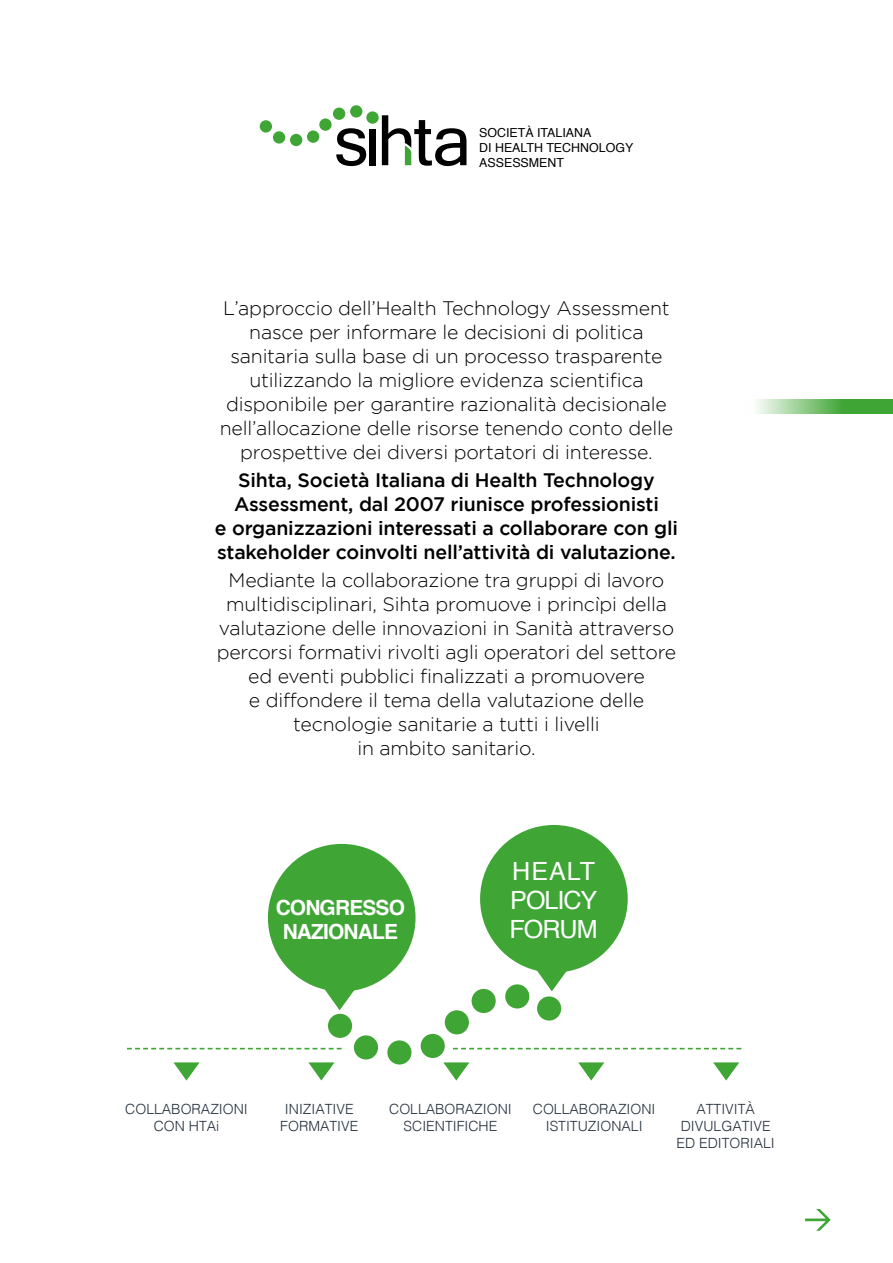
<style>
.page{position:relative;width:893px;height:1263px;background:#fff}
.page>*{position:absolute;margin:0;border:0;box-sizing:border-box;transform-origin:0 0}
.t1{font:25.05px/29px "Helvetica";letter-spacing:-.04em;color:#fff;text-align:justify}
.t2{font:700 20.85px/24.2px "Helvetica";letter-spacing:-.04em;color:#fff;text-align:center}
.t3{font:300 19.5px/24px "Gotham";letter-spacing:-.01em;color:#000;text-align:center}
.t4{font:500 19.5px/24px "Gotham";letter-spacing:-.01em;color:#000;text-align:center}
.t5{font:300 14.1px/16.8px "Helvetica";color:#242f3c;text-align:center}
.t6{font:12.45px/14.9px "Helvetica";color:#000}
</style>
<div class="page">
<hr style="left:0;top:0;width:1px;height:663px;background:#030734">
<img style="left:0;top:0;width:1px;height:613px">
<svg style="left:336px;top:128px;width:30px;height:38px"></svg>
<div style="left:369px;top:129px;width:7px;height:36px;background:#000"></div>
<div style="left:260px;top:120px;width:12px;height:13px;background:#3fa535;border-radius:50%"></div>
<div style="left:273px;top:131px;width:12px;height:13px;background:#3fa535;border-radius:50%"></div>
<div style="left:290px;top:134px;width:12px;height:12px;background:#3fa535;border-radius:50%"></div>
<div style="left:307px;top:130px;width:12px;height:13px;background:#3fa535;border-radius:50%"></div>
<svg style="left:319px;top:118px;width:13px;height:13px"></svg>
<svg style="left:366px;top:111px;width:13px;height:13px"></svg>
<div style="left:350px;top:105px;width:12px;height:13px;background:#3fa535;border-radius:50%"></div>
<div style="left:333px;top:108px;width:12px;height:12px;background:#3fa535;border-radius:50%"></div>
<svg style="left:382px;top:115px;width:84px;height:51px"></svg>
<svg style="left:127px;top:1048px;width:215px;height:1px"></svg>
<svg style="left:453px;top:1048px;width:288px;height:1px"></svg>
<div style="left:328px;top:1014px;width:24px;height:24px;background:#3fa535;border-radius:50%"></div>
<div style="left:354px;top:1035px;width:24px;height:24px;background:#3fa535;border-radius:50%"></div>
<div style="left:387px;top:1040px;width:24px;height:24px;background:#3fa535;border-radius:50%"></div>
<div style="left:421px;top:1034px;width:24px;height:24px;background:#3fa535;border-radius:50%"></div>
<div style="left:445px;top:1010px;width:24px;height:24px;background:#3fa535;border-radius:50%"></div>
<div style="left:537px;top:996px;width:24px;height:24px;background:#3fa535;border-radius:50%"></div>
<div style="left:505px;top:984px;width:24px;height:24px;background:#3fa535;border-radius:50%"></div>
<div style="left:472px;top:989px;width:24px;height:24px;background:#3fa535;border-radius:50%"></div>
<svg style="left:173px;top:1062px;width:27px;height:18px"></svg>
<svg style="left:578px;top:1062px;width:26px;height:18px"></svg>
<svg style="left:443px;top:1062px;width:26px;height:18px"></svg>
<svg style="left:308px;top:1062px;width:27px;height:18px"></svg>
<svg style="left:713px;top:1062px;width:26px;height:18px"></svg>
<div style="left:481px;top:826px;width:146px;height:146px;background:#3fa535;border-radius:50%"></div>
<svg style="left:532px;top:969px;width:40px;height:22px"></svg>
<div style="left:269px;top:845px;width:146px;height:146px;background:#3fa535;border-radius:50%"></div>
<svg style="left:320px;top:988px;width:39px;height:22px"></svg>
<svg style="left:757px;top:400px;width:136px;height:14px;background:#78bf71"></svg>
<svg style="left:805px;top:1209px;width:26px;height:22px"></svg>
<p class="t6" style="left:479px;top:126px;width:156px">SOCIETÀ ITALIANA<br>DI HEALTH TECHNOLOGY<br>ASSESSMENT</p>
<p class="t3" style="left:220px;top:296px;width:455px">L’approccio dell’Health Technology Assessment nasce per informare le decisioni di politica sanitaria sulla base di un processo trasparente utilizzando la migliore evidenza scientifica disponibile per garantire razionalità decisionale nell’allocazione delle risorse tenendo conto delle prospettive dei diversi portatori di interesse.</p>
<p class="t4" style="left:215px;top:468px;width:465px">Sihta, Società Italiana di Health Technology Assessment, dal 2007 riunisce professionisti<br>e organizzazioni interessati a collaborare con gli stakeholder coinvolti nell’attività di valutazione.</p>
<p class="t3" style="left:217px;top:568px;width:461px">Mediante la collaborazione tra gruppi di lavoro multidisciplinari, Sihta promuove i princìpi della valutazione delle innovazioni in Sanità attraverso percorsi formativi rivolti agli operatori del settore ed eventi pubblici finalizzati a promuovere<br>e diffondere il tema della valutazione delle tecnologie sanitarie a tutti i livelli<br>in ambito sanitario.</p>
<p class="t2" style="left:276px;top:896px;width:131px">CONGRESSO<br>NAZIONALE</p>
<p class="t1" style="left:510px;top:857px;width:89px">HEALT POLICY FORUM</p>
<p class="t5" style="left:125px;top:1100px;width:124px">COLLABORAZIONI<br>CON HTAi</p>
<p class="t5" style="left:280px;top:1100px;width:80px">INIZIATIVE<br>FORMATIVE</p>
<p class="t5" style="left:389px;top:1100px;width:124px">COLLABORAZIONI<br>SCIENTIFICHE</p>
<p class="t5" style="left:533px;top:1100px;width:124px">COLLABORAZIONI<br>ISTITUZIONALI</p>
<p class="t5" style="left:676px;top:1100px;width:100px">ATTIVITÀ<br>DIVULGATIVE<br>ED EDITORIALI</p>
</div>
